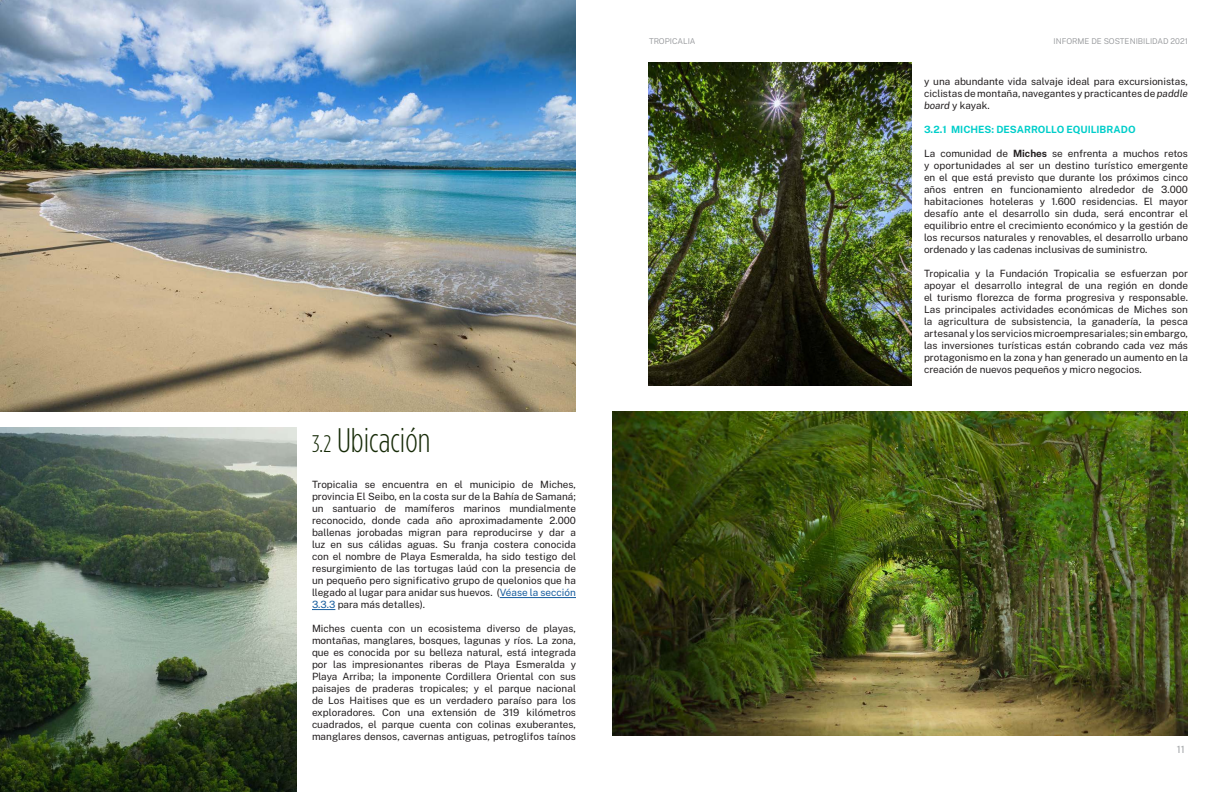
<style>
.page{position:relative;width:1224px;height:792px;background:#fff}
.page>*{position:absolute;margin:0;border:0;box-sizing:border-box;transform-origin:0 0}
.t1{font:300 34px "Gotham Condensed";color:#162a07}
.t2{font:10px/12px "Public Sans";color:#231f20;text-align:justify}
.t3{font:700 10px "Public Sans";color:#00ceca}
.t4{font:300 10px "Public Sans";color:#939598}
.t5{font:300 8px "Public Sans";color:#939598}
.s1{font-size:24px}
.s2{color:#175d9e}
.s3{font-style:italic}
.s4{font-weight:700}
</style>
<div class="page">
<hr style="left:500px;top:597px;width:76px;height:1px;background:#175d9e">
<svg style="left:312px;top:609px;width:23px;height:1px"></svg>
<img style="left:648px;top:62px;width:264px;height:324px">
<img style="left:612px;top:412px;width:576px;height:323px">
<img style="left:0;top:428px;width:297px;height:364px">
<img style="left:0;top:0;width:576px;height:412px">
<p class="t1" style="left:312px;top:422px;width:120px"><span class="s1">3.2</span> Ubicación</p>
<p class="t2" style="left:312px;top:477px;width:266px">Tropicalia se encuentra en el municipio de Miches, provincia El Seibo, en la costa sur de la Bahía de Samaná; un santuario de mamíferos marinos mundialmente reconocido, donde cada año aproximadamente 2.000 ballenas jorobadas migran para reproducirse y dar a luz en sus cálidas aguas. Su franja costera conocida con el nombre de Playa Esmeralda, ha sido testigo del resurgimiento de las tortugas laúd con la presencia de un pequeño pero significativo grupo de quelonios que ha llegado al lugar para anidar sus huevos. (<span class="s2">Véase la sección 3.3.3</span> para más detalles).</p>
<p class="t2" style="left:312px;top:621px;width:266px">Miches cuenta con un ecosistema diverso de playas, montañas, manglares, bosques, lagunas y ríos. La zona, que es conocida por su belleza natural, está integrada por las impresionantes riberas de Playa Esmeralda y Playa Arriba; la imponente Cordillera Oriental con sus paisajes de praderas tropicales; y el parque nacional de Los Haitises que es un verdadero paraíso para los exploradores. Con una extensión de 319 kilómetros cuadrados, el parque cuenta con colinas exuberantes, manglares densos, cavernas antiguas, petroglifos taínos</p>
<p class="t5" style="left:649px;top:35px;width:48px">TROPICALIA</p>
<p class="t5" style="left:1054px;top:35px;width:136px">INFORME DE SOSTENIBILIDAD 2021</p>
<p class="t2" style="left:924px;top:75px;width:266px">y una abundante vida salvaje ideal para excursionistas, ciclistas de montaña, navegantes y practicantes de <span class="s3">paddle board</span> y kayak.</p>
<p class="t3" style="left:924px;top:122px;width:213px">3.2.1 MICHES: DESARROLLO EQUILIBRADO</p>
<p class="t2" style="left:924px;top:147px;width:266px">La comunidad de <span class="s4">Miches</span> se enfrenta a muchos retos y oportunidades al ser un destino turístico emergente en el que está previsto que durante los próximos cinco años entren en funcionamiento alrededor de 3.000 habitaciones hoteleras y 1.600 residencias. El mayor desafío ante el desarrollo sin duda, será encontrar el equilibrio entre el crecimiento económico y la gestión de los recursos naturales y renovables, el desarrollo urbano ordenado y las cadenas inclusivas de suministro.</p>
<p class="t2" style="left:924px;top:267px;width:266px">Tropicalia y la Fundación Tropicalia se esfuerzan por apoyar el desarrollo integral de una región en donde el turismo florezca de forma progresiva y responsable.<br>Las principales actividades económicas de Miches son la agricultura de subsistencia, la ganadería, la pesca artesanal y los servicios microempresariales; sin embargo, las inversiones turísticas están cobrando cada vez más protagonismo en la zona y han generado un aumento en la creación de nuevos pequeños y micro negocios.</p>
<p class="t4" style="left:1177px;top:742px;width:10px">11</p>
</div>
